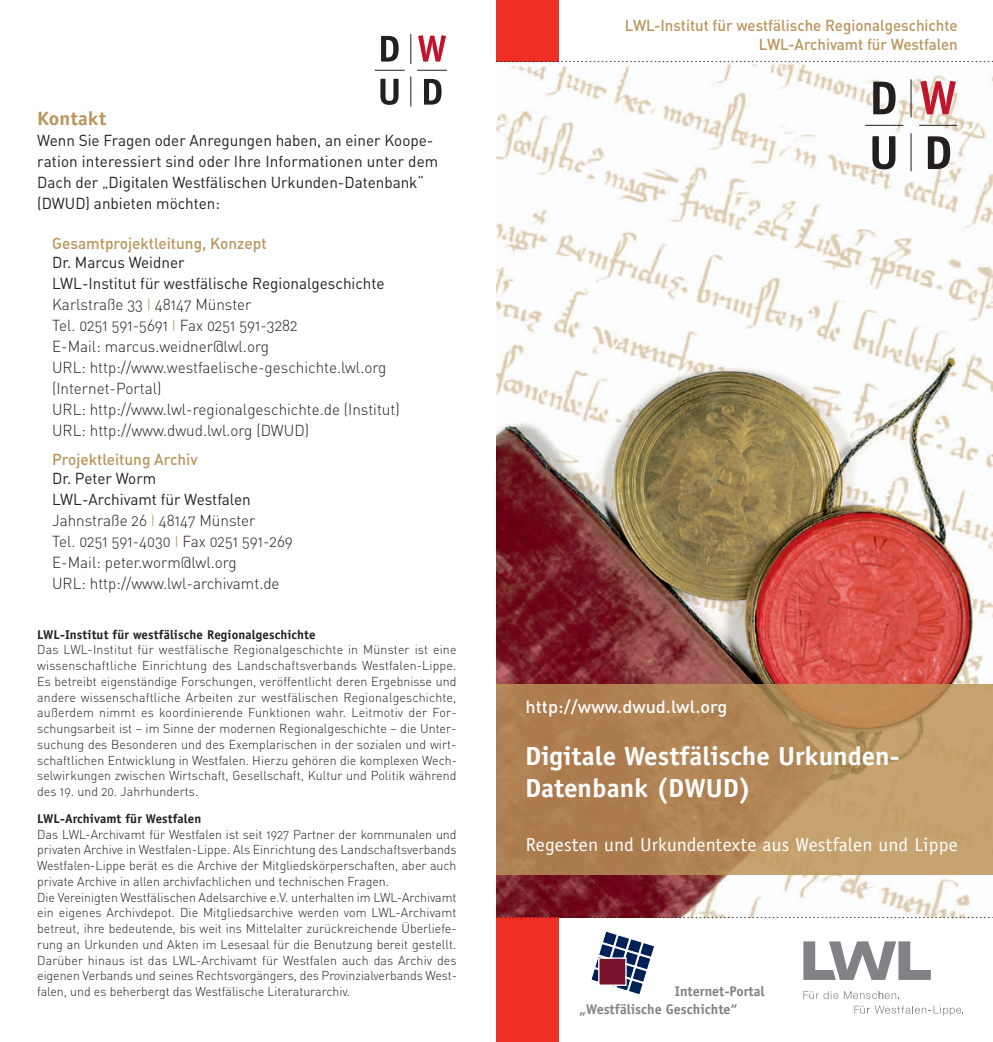
<style>
.page{position:relative;width:993px;height:1042px;background:#fff}
.page>*{position:absolute;margin:0;border:0;box-sizing:border-box;transform-origin:0 0}
.t1{font:700 26.25px/31.5px "Officina Sans";color:#fff}
.t2{font:700 19.25px "Officina Sans";letter-spacing:.01em;color:#bb955b;scale:1.05 1}
.t3{font:18.9px "Officina Sans";letter-spacing:.01em;color:#fff}
.t4{font:17.5px "FFDIN Medium Alternate";color:#fff}
.t5{font:15.75px/21px "FFDIN Light Alternate";color:#231f20}
.t6{font:15.75px/21px "FFDIN Regular Alternate";color:#231f20}
.t7{font:500 15.75px/19.2px "FFDIN";color:#bb955b;text-align:right;scale:.96 1}
.t8{font:15.75px "FFDIN Medium Alternate";color:#bb955b}
.t9{font:14px "M Joanna";color:#231f20}
.t10{font:700 14px/17.5px "Officina Sans";color:#808285}
.t11{font:12.78px/15.8px "FFDIN Light Alternate";color:#231f20;text-align:justify}
.t12{font:700 12.78px "Officina Sans";letter-spacing:.01em;color:#231f20}
.s1{color:#bb955b}
</style>
<div class="page">
<svg style="left:591px;top:931px;width:63px;height:63px"></svg>
<div style="left:599px;top:959px;width:26px;height:25px;background:#7a122c"></div>
<div style="left:598px;top:957px;width:28px;height:29px;border:1px solid #fff"></div>
<img style="left:496px;top:62px;width:496px;height:856px">
<div style="left:496px;top:918px;width:62px;height:124px;background:#ee2e22"></div>
<svg style="left:803px;top:941px;width:127px;height:39px"></svg>
<svg style="left:803px;top:991px;width:94px;height:8px"></svg>
<svg style="left:854px;top:1005px;width:109px;height:10px"></svg>
<div style="left:496px;top:0;width:62px;height:62px;background:#ee2e22"></div>
<svg style="left:381px;top:36px;width:17px;height:26px"></svg>
<svg style="left:424px;top:79px;width:17px;height:26px"></svg>
<svg style="left:380px;top:79px;width:18px;height:26px"></svg>
<svg style="left:418px;top:35px;width:28px;height:27px"></svg>
<hr style="left:410px;top:34px;width:1px;height:30px;background:#231f20">
<hr style="left:410px;top:76px;width:1px;height:30px;background:#231f20">
<hr style="left:374px;top:70px;width:30px;height:1px;background:#231f20">
<hr style="left:417px;top:70px;width:30px;height:1px;background:#231f20">
<svg style="left:872px;top:82px;width:23px;height:32px"></svg>
<svg style="left:927px;top:136px;width:22px;height:33px"></svg>
<svg style="left:872px;top:136px;width:23px;height:33px"></svg>
<svg style="left:920px;top:81px;width:35px;height:33px"></svg>
<hr style="left:910px;top:79px;width:1px;height:38px;background:#231f20">
<hr style="left:910px;top:133px;width:1px;height:38px;background:#231f20">
<hr style="left:865px;top:125px;width:38px;height:1px;background:#231f20">
<hr style="left:918px;top:125px;width:38px;height:1px;background:#231f20">
<img style="left:496px;top:685px;width:496px;height:190px">
<h2 class="t2" style="left:37px;top:111px;width:67px">Kontakt</h2>
<p class="t6" style="left:37px;top:131px;width:402px">Wenn Sie Fragen oder Anregungen haben, an einer Koope - ration interessiert sind oder Ihre Informationen unter dem Dach der „Digitalen Westfälischen Urkunden-Datenbank“ (DWUD) anbieten möchten:</p>
<p class="t8" style="left:52px;top:237px;width:216px">Gesamtprojektleitung, Konzept</p>
<p class="t6" style="left:52px;top:253px;width:334px">Dr. Marcus Weidner<br>LWL-Institut für westfälische Regionalgeschichte</p>
<p class="t5" style="left:52px;top:295px;width:349px">Karlstraße 33 <span class="s1">I</span> 48147 Münster<br>Tel. 0251 591-5691 <span class="s1">I</span> Fax 0251 591-3282<br>E-Mail: marcus.weidner@lwl.org<br>URL: http://www.westfaelische-geschichte.lwl.org (Internet-Portal)<br>URL: http://www.lwl-regionalgeschichte.de (Institut)<br>URL: http://www.dwud.lwl.org (DWUD)</p>
<p class="t8" style="left:52px;top:454px;width:147px">Projektleitung Archiv</p>
<p class="t6" style="left:52px;top:470px;width:200px">Dr. Peter Worm<br>LWL-Archivamt für Westfalen</p>
<p class="t5" style="left:52px;top:512px;width:242px">Jahnstraße 26 <span class="s1">I</span> 48147 Münster<br>Tel. 0251 591-4030 <span class="s1">I</span> Fax 0251 591-269<br>E-Mail: peter.worm@lwl.org<br>URL: http://www.lwl-archivamt.de</p>
<p class="t12" style="left:37px;top:629px;width:280px">LWL-Institut für westfälische Regionalgeschichte</p>
<p class="t11" style="left:37px;top:643px;width:421px">Das LWL-Institut für westfälische Regionalgeschichte in Münster ist eine wissenschaftliche Einrichtung des Landschaftsverbands Westfalen-Lippe.<br>Es betreibt eigenständige Forschungen, veröffentlicht deren Ergebnisse und andere wissenschaftliche Arbeiten zur westfälischen Regionalgeschichte, außerdem nimmt es koordinierende Funktionen wahr. Leitmotiv der For&shy;schungsarbeit ist – im Sinne der modernen Regionalgeschichte – die Unter&shy;suchung des Besonderen und des Exemplarischen in der sozialen und wirt&shy;schaftlichen Entwicklung in Westfalen. Hierzu gehören die komplexen Wech&shy;selwirkungen zwischen Wirtschaft, Gesellschaft, Kultur und Politik während des 19. und 20. Jahrhunderts.</p>
<p class="t12" style="left:37px;top:813px;width:165px">LWL-Archivamt für Westfalen</p>
<p class="t11" style="left:37px;top:828px;width:421px;text-align:left">Das LWL-Archivamt für Westfalen ist seit 1927 Partner der kommunalen und privaten Archive in Westfalen-Lippe. Als Einrichtung des Landschaftsverbands Westfalen-Lippe berät es die Archive der Mitgliedskörperschaften, aber auch private Archive in allen archivfachlichen und technischen Fragen.<br>Die Vereinigten Westfälischen Adelsarchive e.V. unterhalten im LWL-Archivamt ein eigenes Archivdepot. Die Mitgliedsarchive werden vom LWL-Archivamt betreut, ihre bedeutende, bis weit ins Mittelalter zurückreichende Überliefe&shy;rung an Urkunden und Akten im Lesesaal für die Benutzung bereit gestellt.<br>Darüber hinaus ist das LWL-Archivamt für Westfalen auch das Archiv des eigenen Verbands und seines Rechtsvorgängers, des Provinzialverbands West&shy;falen, und es beherbergt das Westfälische Literaturarchiv.</p>
<p class="t7" style="left:624px;top:18px;width:348px">LWL-Institut für westfälische Regionalgeschichte<br>LWL-Archivamt für Westfalen</p>
<p class="t9" style="left:495px;top:53px;width:500px">...........................................................................................................................</p>
<h3 class="t4" style="left:525px;top:700px;width:203px">http://www.dwud.lwl.org</h3>
<h1 class="t1" style="left:525px;top:742px;width:376px">Digitale Westfälische Urkunden-<br>Datenbank (DWUD)</h1>
<h3 class="t3" style="left:525px;top:837px;width:433px">Regesten und Urkundentexte aus Westfalen und Lippe</h3>
<p class="t9" style="left:495px;top:909px;width:496px">..........................................................................................................................</p>
<p class="t10" style="left:579px;top:984px;width:187px;text-indent:96px">Internet-Portal „Westfälische Geschichte“</p>
</div>
